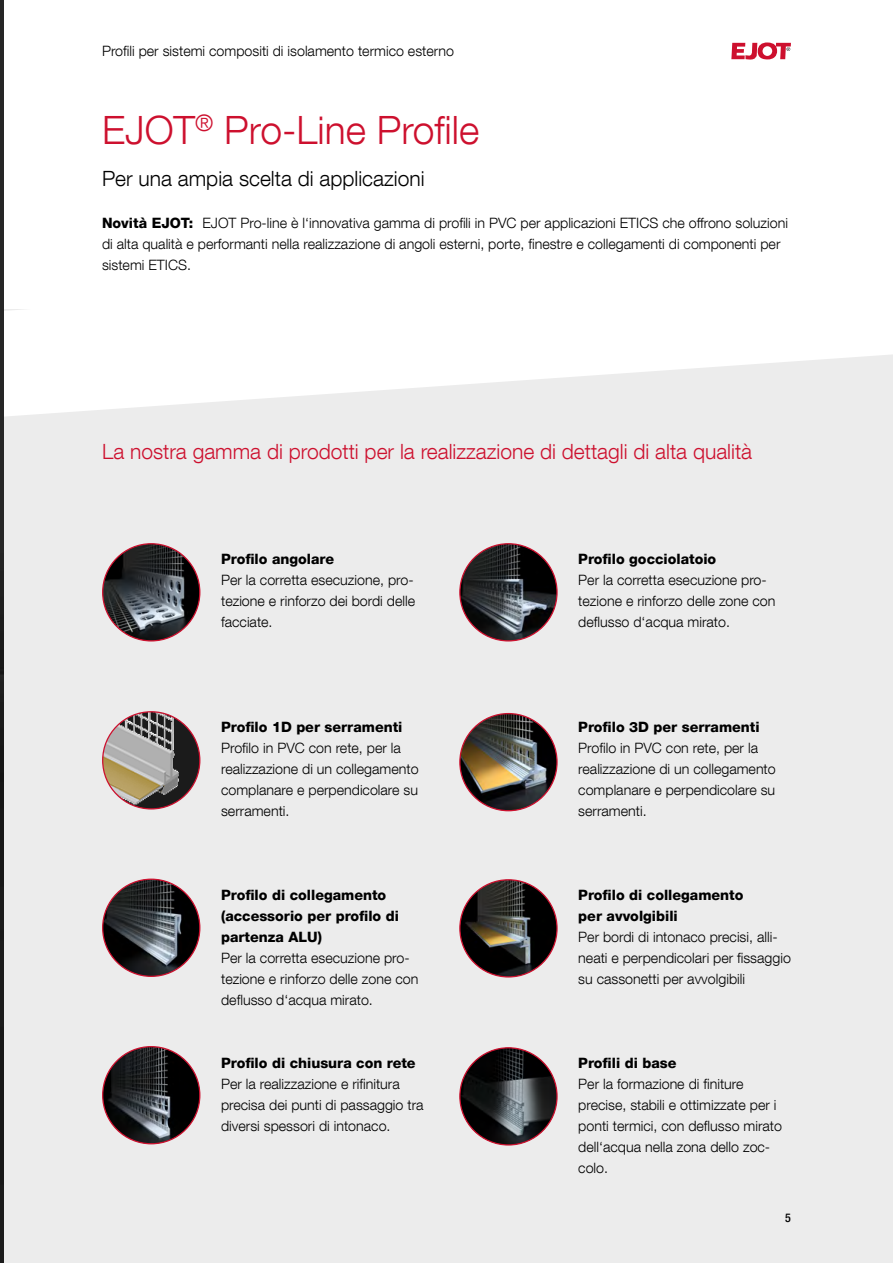
<style>
.page{position:relative;width:893px;height:1263px;background:#fff}
.page>*{position:absolute;margin:0;border:0;box-sizing:border-box;transform-origin:0 0}
.t1{font:300 39px "Helvetica Neue LT Com";color:#cd102e}
.t2{font:300 21px "Helvetica Neue LT Com";color:#cd102e}
.t3{font:300 21px "Helvetica Neue LT Com";color:#000}
.t4{font:300 14.25px/21px "Helvetica Neue LT Com";color:#000}
.t5{font:800 14.25px/21px "Helvetica Neue LT Com";color:#000}
.t6{font:500 condensed 12px "Helvetica Neue LT Com";color:#000}
.s1{font-weight:800}
</style>
<div class="page">
<svg style="left:731px;top:42px;width:60px;height:18px"></svg>
<div style="left:0;top:309px;width:893px;height:954px;background:#ececec"></div>
<img style="left:103px;top:1047px;width:97px;height:97px;border-radius:49px">
<svg style="left:3px;top:249px;width:890px;height:168px;fill:#fff"></svg>
<img style="left:103px;top:544px;width:97px;height:97px;border-radius:49px">
<img style="left:460px;top:544px;width:97px;height:97px;border-radius:49px">
<img style="left:103px;top:879px;width:97px;height:97px;border-radius:49px">
<img style="left:103px;top:712px;width:97px;height:97px;border-radius:49px">
<img style="left:460px;top:713px;width:97px;height:98px;border-radius:49px">
<img style="left:460px;top:880px;width:97px;height:97px;border-radius:49px">
<img style="left:460px;top:1048px;width:97px;height:97px;border-radius:49px">
<hr style="left:0;top:0;width:3px;height:1263px;background:#1f1f1f">
<p class="t4" style="left:102px;top:40px;width:354px">Profili per sistemi compositi di isolamento termico esterno</p>
<h1 class="t1" style="left:102px;top:106px;width:379px">EJOT<sup>®</sup> Pro-Line Profile</h1>
<h2 class="t3" style="left:102px;top:166px;width:324px">Per una ampia scelta di applicazioni</h2>
<p class="t4" style="left:102px;top:212px;width:687px"><span class="s1">Novità EJOT:</span> EJOT Pro-line è l‘innovativa gamma di profili in PVC per applicazioni ETICS che offrono soluzioni di alta qualità e performanti nella realizzazione di angoli esterni, porte, finestre e collegamenti di componenti per sistemi ETICS.</p>
<h2 class="t2" style="left:102px;top:439px;width:652px">La nostra gamma di prodotti per la realizzazione di dettagli di alta qualità</h2>
<p class="t5" style="left:221px;top:548px;width:114px">Profilo angolare</p>
<p class="t4" style="left:221px;top:569px;width:196px;text-align:justify">Per la corretta esecuzione, pro&shy;tezione e rinforzo dei bordi delle facciate.</p>
<p class="t5" style="left:221px;top:716px;width:183px">Profilo 1D per serramenti</p>
<p class="t4" style="left:221px;top:737px;width:199px">Profilo in PVC con rete, per la realizzazione di un collegamento complanare e perpendicolare su serramenti.</p>
<p class="t5" style="left:221px;top:884px;width:179px">Profilo di collegamento (accessorio per profilo di partenza ALU)</p>
<p class="t4" style="left:221px;top:947px;width:199px">Per la corretta esecuzione pro&shy;tezione e rinforzo delle zone con deflusso d‘acqua mirato.</p>
<p class="t5" style="left:221px;top:1053px;width:196px">Profilo di chiusura con rete</p>
<p class="t4" style="left:221px;top:1073px;width:204px">Per la realizzazione e rifinitura precisa dei punti di passaggio tra diversi spessori di intonaco.</p>
<p class="t5" style="left:578px;top:549px;width:140px">Profilo gocciolatoio</p>
<p class="t4" style="left:578px;top:569px;width:199px">Per la corretta esecuzione pro&shy;tezione e rinforzo delle zone con deflusso d‘acqua mirato.</p>
<p class="t5" style="left:578px;top:717px;width:183px">Profilo 3D per serramenti</p>
<p class="t4" style="left:578px;top:737px;width:199px">Profilo in PVC con rete, per la realizzazione di un collegamento complanare e perpendicolare su serramenti.</p>
<p class="t5" style="left:578px;top:885px;width:167px">Profilo di collegamento per avvolgibili</p>
<p class="t4" style="left:578px;top:926px;width:214px">Per bordi di intonaco precisi, alli&shy;neati e perpendicolari per fissaggio su cassonetti per avvolgibili</p>
<p class="t5" style="left:578px;top:1052px;width:100px">Profili di base</p>
<p class="t4" style="left:578px;top:1073px;width:205px">Per la formazione di finiture precise, stabili e ottimizzate per i ponti termici, con deflusso mirato dell‘acqua nella zona dello zoc&shy;colo.</p>
<p class="t6" style="left:785px;top:1211px;width:7px">5</p>
</div>
